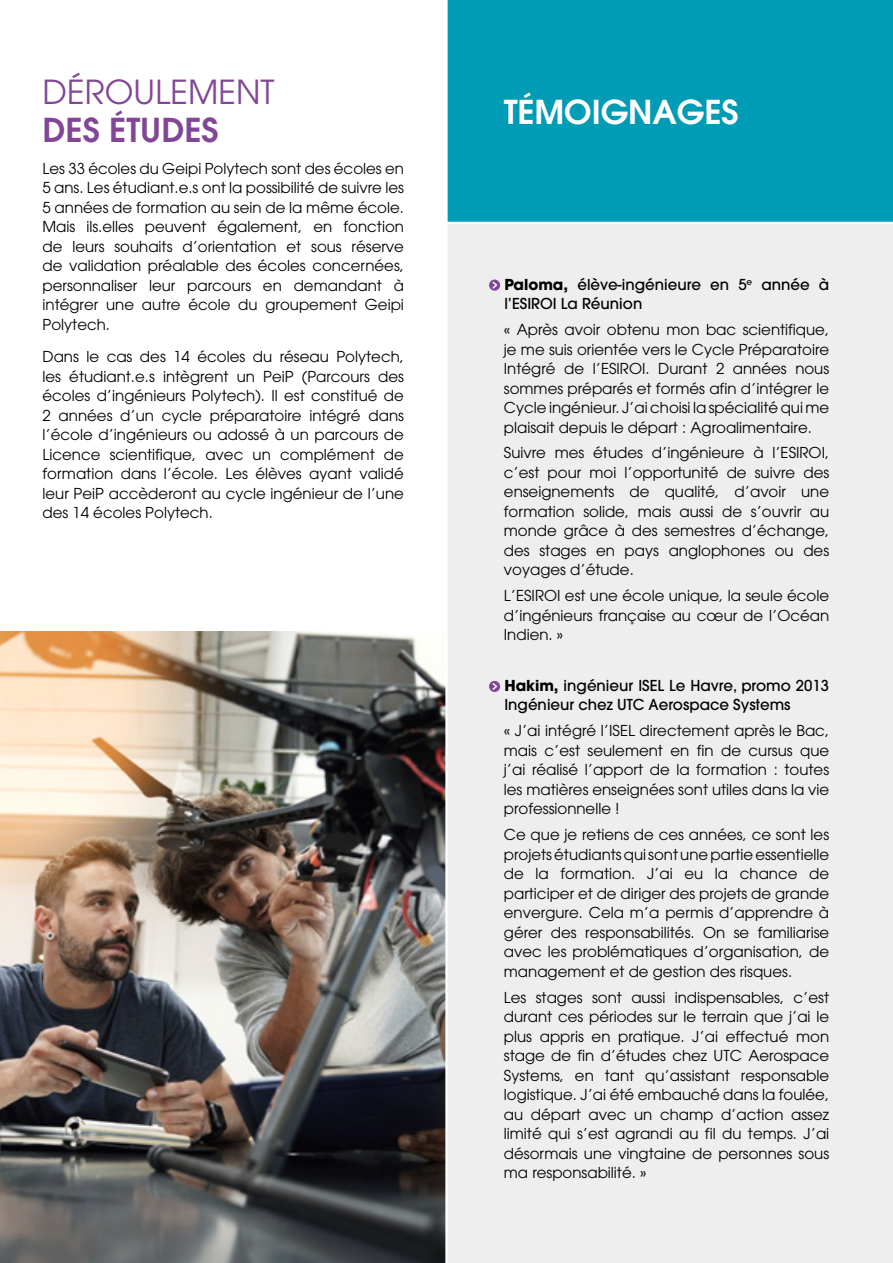
<style>
.page{position:relative;width:893px;height:1263px;background:#fff}
.page>*{position:absolute;margin:0;border:0;box-sizing:border-box;transform-origin:0 0}
.t1{font:33px "Avant Garde LT";color:#814796}
.t2{font:600 33px "Avant Garde";letter-spacing:-.005em;color:#fff}
.t3{font:600 33px "Avant Garde";color:#814796}
.t4{font:15px/19.5px "Avant Garde LT";color:#000;text-align:justify}
.t5{font:500 15px/19.5px "Avant Garde";color:#000}
.s1{font-weight:700}
</style>
<div class="page">
<img style="left:0;top:631px;width:445px;height:632px">
<div style="left:446px;top:0;width:447px;height:1263px;background:#eee"></div>
<div style="left:489px;top:280px;width:11px;height:11px;background:#814796;border-radius:50%"></div>
<svg style="left:491px;top:280px;width:8px;height:10px"></svg>
<div style="left:489px;top:681px;width:11px;height:11px;background:#814796;border-radius:50%"></div>
<svg style="left:491px;top:681px;width:8px;height:10px"></svg>
<div style="left:446px;top:0;width:447px;height:223px;background:#009bb4"></div>
<hr style="left:445px;top:0;width:3px;height:1263px;background:#fff">
<hr style="left:440px;top:222px;width:453px;height:2px;background:#fff">
<h1 class="t1" style="left:43px;top:73px;width:233px">DÉROULEMENT</h1>
<h1 class="t3" style="left:43px;top:104px;width:178px">DES ÉTUDES</h1>
<p class="t4" style="left:43px;top:159px;width:363px">Les 33 écoles du Geipi Polytech sont des écoles en 5 ans. Les étudiant.e.s ont la possibilité de suivre les 5 années de formation au sein de la même école.<br>Mais ils.elles peuvent également, en fonction de leurs souhaits d’orientation et sous réserve de validation préalable des écoles concernées, personnaliser leur parcours en demandant à intégrer une autre école du groupement Geipi Polytech.</p>
<p class="t4" style="left:43px;top:347px;width:363px">Dans le cas des 14 écoles du réseau Polytech, les étudiant.e.s intègrent un PeiP (Parcours des écoles d’ingénieurs Polytech). Il est constitué de 2 années d’un cycle préparatoire intégré dans l’école d’ingénieurs ou adossé à un parcours de Licence scientifique, avec un complément de formation dans l’école. Les élèves ayant validé leur PeiP accèderont au cycle ingénieur de l’une des 14 écoles Polytech.</p>
<h1 class="t2" style="left:504px;top:86px;width:236px">TÉMOIGNAGES</h1>
<p class="t5" style="left:504px;top:274px;width:326px"><span class="s1">Paloma,</span> élève-ingénieure en 5<sup>e</sup> année à l’ESIROI La Réunion</p>
<p class="t4" style="left:504px;top:320px;width:327px">« Après avoir obtenu mon bac scientifique, je me suis orientée vers le Cycle Préparatoire Intégré de l’ESIROI. Durant 2 années nous sommes préparés et formés afin d’intégrer le Cycle ingénieur. J’ai choisi la spécialité qui me plaisait depuis le départ : Agroalimentaire.</p>
<p class="t4" style="left:504px;top:443px;width:327px">Suivre mes études d’ingénieure à l’ESIROI, c’est pour moi l’opportunité de suivre des enseignements de qualité, d’avoir une formation solide, mais aussi de s’ouvrir au monde grâce à des semestres d’échange, des stages en pays anglophones ou des voyages d’étude.</p>
<p class="t4" style="left:504px;top:586px;width:327px">L’ESIROI est une école unique, la seule école d’ingénieurs française au cœur de l’Océan Indien. »</p>
<p class="t5" style="left:504px;top:676px;width:326px"><span class="s1">Hakim,</span> ingénieur ISEL Le Havre, promo 2013<br>Ingénieur chez UTC Aerospace Systems</p>
<p class="t4" style="left:504px;top:721px;width:327px">« J’ai intégré l’ISEL directement après le Bac, mais c’est seulement en fin de cursus que j’ai réalisé l’apport de la formation : toutes les matières enseignées sont utiles dans la vie professionnelle !</p>
<p class="t4" style="left:504px;top:825px;width:327px">Ce que je retiens de ces années, ce sont les projets étudiants qui sont une partie essentielle de la formation. J’ai eu la chance de participer et de diriger des projets de grande envergure. Cela m’a permis d’apprendre à gérer des responsabilités. On se familiarise avec les problématiques d’organisation, de management et de gestion des risques.</p>
<p class="t4" style="left:504px;top:987px;width:327px">Les stages sont aussi indispensables, c’est durant ces périodes sur le terrain que j’ai le plus appris en pratique. J’ai effectué mon stage de fin d’études chez UTC Aerospace Systems, en tant qu’assistant responsable logistique. J’ai été embauché dans la foulée, au départ avec un champ d’action assez limité qui s’est agrandi au fil du temps. J’ai désormais une vingtaine de personnes sous ma responsabilité. »</p>
</div>
